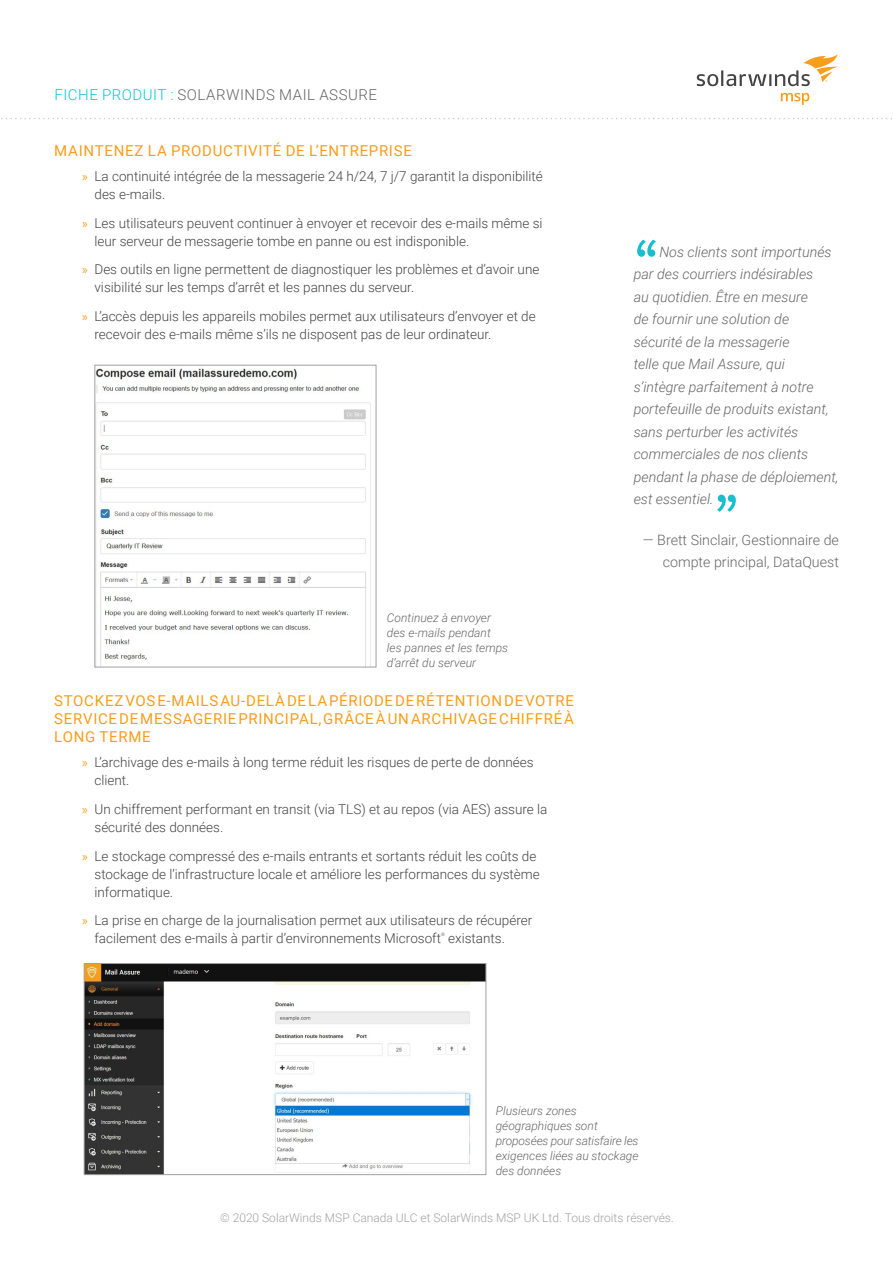
<style>
.page{position:relative;width:893px;height:1263px;background:#fff}
.page>*{position:absolute;margin:0;border:0;box-sizing:border-box;transform-origin:0 0}
.t1{font:15px/18px "Roboto";letter-spacing:.045em;color:#f99d1c;text-align:justify}
.t2{font:300 15px "Roboto";letter-spacing:.035em;color:#666}
.t3{font:italic 300 14.25px/22.5px "Roboto";color:#666}
.t4{font:300 14.25px/21.8px "Roboto";color:#666;text-align:right}
.t5{font:300 13.5px/18px "Roboto";color:#444}
.t6{font:italic 300 12px/15px "Roboto";color:#666}
.t7{font:300 12px "Roboto";color:#a1a1a1}
.t8{font:300 4.8px "Roboto";color:#444}
.s1{color:#04c9d7}
.s2{font-family:"Myriad Pro";font-weight:400;color:#f99d1c}
</style>
<div class="page">
<svg style="left:1px;top:118px;width:891px;height:1px"></svg>
<svg style="left:781px;top:93px;width:28px;height:12px"></svg>
<svg style="left:697px;top:54px;width:141px;height:32px"></svg>
<svg style="left:637px;top:240px;width:19px;height:17px"></svg>
<svg style="left:717px;top:495px;width:19px;height:17px"></svg>
<img style="left:97px;top:368px;width:274px;height:297px">
<div style="left:95px;top:365px;width:281px;height:302px;border:1px solid #a1a1a1"></div>
<img style="left:86px;top:965px;width:398px;height:208px">
<div style="left:84px;top:963px;width:402px;height:212px;border:1px solid #a1a1a1"></div>
<p class="t2" style="left:54px;top:84px;width:324px"><span class="s1">FICHE PRODUIT :</span> SOLARWINDS MAIL ASSURE</p>
<p class="t1" style="left:54px;top:141px;width:359px">MAINTENEZ LA PRODUCTIVITÉ DE L’ENTREPRISE</p>
<p class="t5" style="left:94px;top:166px;width:450px;text-indent:-12px"><span class="s2">»</span> La continuité intégrée de la messagerie 24 h/24, 7 j/7 garantit la disponibilité des e-mails.</p>
<p class="t5" style="left:94px;top:213px;width:450px;text-indent:-12px"><span class="s2">»</span> Les utilisateurs peuvent continuer à envoyer et recevoir des e-mails même si leur serveur de messagerie tombe en panne ou est indisponible.</p>
<p class="t5" style="left:94px;top:260px;width:446px;text-indent:-12px"><span class="s2">»</span> Des outils en ligne permettent de diagnostiquer les problèmes et d’avoir une visibilité sur les temps d’arrêt et les pannes du serveur.</p>
<p class="t5" style="left:94px;top:307px;width:443px;text-indent:-12px"><span class="s2">»</span> L’accès depuis les appareils mobiles permet aux utilisateurs d’envoyer et de recevoir des e-mails même s’ils ne disposent pas de leur ordinateur.</p>
<p class="t6" style="left:387px;top:610px;width:123px">Continuez à envoyer des e-mails pendant les pannes et les temps d’arrêt du serveur</p>
<p class="t1" style="left:54px;top:691px;width:521px">STOCKEZ VOS E-MAILS AU-DELÀ DE LA PÉRIODE DE RÉTENTION DE VOTRE SERVICE DE MESSAGERIE PRINCIPAL, GRÂCE À UN ARCHIVAGE CHIFFRÉ À LONG TERME</p>
<p class="t5" style="left:94px;top:753px;width:441px;text-indent:-12px"><span class="s2">»</span> L’archivage des e-mails à long terme réduit les risques de perte de données client.</p>
<p class="t5" style="left:94px;top:799px;width:454px;text-indent:-12px"><span class="s2">»</span> Un chiffrement performant en transit (via TLS) et au repos (via AES) assure la sécurité des données.</p>
<p class="t5" style="left:94px;top:846px;width:447px;text-indent:-12px"><span class="s2">»</span> Le stockage compressé des e-mails entrants et sortants réduit les coûts de stockage de l’infrastructure locale et améliore les performances du système informatique.</p>
<p class="t5" style="left:94px;top:911px;width:439px;text-indent:-12px"><span class="s2">»</span> La prise en charge de la journalisation permet aux utilisateurs de récupérer facilement des e-mails à partir d’environnements Microsoft</p>
<p class="t8" style="left:441px;top:931px;width:5px">®</p>
<p class="t5" style="left:448px;top:929px;width:58px">existants.</p>
<p class="t3" style="left:634px;top:240px;width:206px;text-indent:26px">Nos clients sont importunés par des courriers indésirables<br>au quotidien. Être en mesure<br>de fournir une solution de sécurité de la messagerie<br>telle que Mail Assure, qui s’intègre parfaitement à notre portefeuille de produits existant, sans perturber les activités commerciales de nos clients pendant la phase de déploiement, est essentiel.</p>
<p class="t4" style="left:643px;top:529px;width:198px">— Brett Sinclair, Gestionnaire de compte principal, DataQuest</p>
<p class="t6" style="left:496px;top:1102px;width:144px">Plusieurs zones géographiques sont proposées pour satisfaire les exigences liées au stockage des données</p>
<p class="t7" style="left:220px;top:1209px;width:455px">© 2020 SolarWinds MSP Canada ULC et SolarWinds MSP UK Ltd. Tous droits réservés.</p>
</div>
